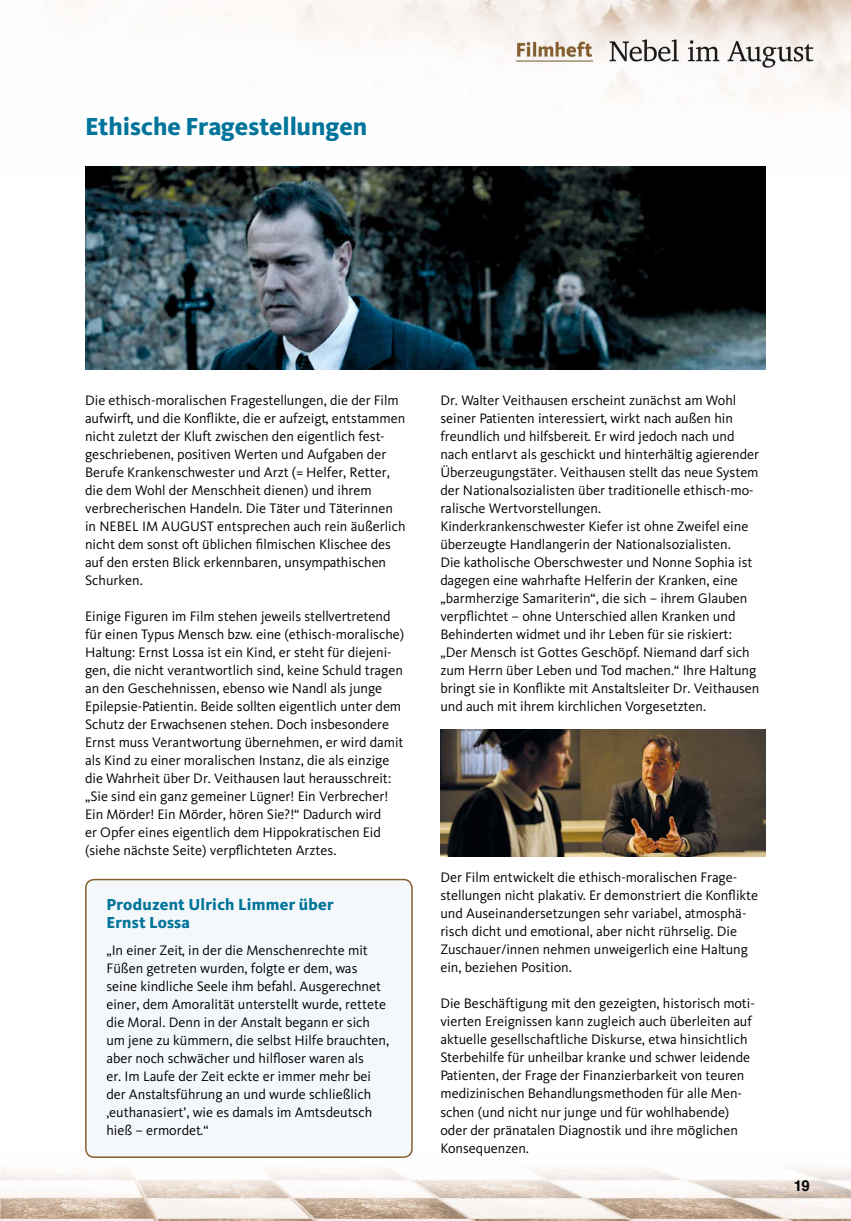
<style>
.page{position:relative;width:851px;height:1221px;background:#fff}
.page>*{position:absolute;margin:0;border:0;box-sizing:border-box;transform-origin:0 0}
.t1{font:800 25.5px "Kievit";color:#00749a}
.t2{font:800 16.5px/18px "Kievit";letter-spacing:.015em;color:#007499}
.t3{font:700 15px "Helvetica";color:#000}
.t4{font:14.25px/18px "Kievit";color:#000}
</style>
<div class="page">
<img style="left:0;top:0;width:850px;height:1220px">
<div style="left:0;top:176px;width:850px;height:971px;background:#fff"></div>
<div style="left:0;top:61px;width:850px;height:121px;background:#fff"></div>
<img style="left:85px;top:167px;width:680px;height:202px">
<div style="left:86px;top:879px;width:326px;height:278px;background:#f5f8fb;border-radius:9px"></div>
<div style="left:85px;top:878px;width:327px;height:279px;border:2px solid #865f2e;border-radius:9px"></div>
<img style="left:440px;top:730px;width:325px;height:126px">
<h1 class="t1" style="left:85px;top:111px;width:283px">Ethische Fragestellungen</h1>
<p class="t4" style="left:85px;top:391px;width:322px">Die ethisch-moralischen Fragestellungen, die der Film aufwirft, und die Konflikte, die er aufzeigt, entstammen nicht zuletzt der Kluft zwischen den eigentlich fest&shy;geschriebenen, positiven Werten und Aufgaben der Berufe Krankenschwester und Arzt (= Helfer, Retter, die dem Wohl der Menschheit dienen) und ihrem verbrecherischen Handeln. Die Täter und Täterinnen in NEBEL IM AUGUST entsprechen auch rein äußerlich nicht dem sonst oft üblichen filmischen Klischee des auf den ersten Blick erkennbaren, unsympathischen Schurken.</p>
<p class="t4" style="left:85px;top:607px;width:320px">Einige Figuren im Film stehen jeweils stellvertretend für einen Typus Mensch bzw. eine (ethisch-moralische)<br>Haltung: Ernst Lossa ist ein Kind, er steht für diejeni&shy;gen, die nicht verantwortlich sind, keine Schuld tragen an den Geschehnissen, ebenso wie Nandl als junge Epilepsie-Patientin. Beide sollten eigentlich unter dem Schutz der Erwachsenen stehen. Doch insbesondere Ernst muss Verantwortung übernehmen, er wird damit als Kind zu einer moralischen Instanz, die als einzige die Wahrheit über Dr. Veithausen laut herausschreit: „Sie sind ein ganz gemeiner Lügner! Ein Verbrecher!<br>Ein Mörder! Ein Mörder, hören Sie?!“ Dadurch wird<br>er Opfer eines eigentlich dem Hippokratischen Eid (siehe nächste Seite) verpflichteten Arztes.</p>
<p class="t2" style="left:106px;top:894px;width:229px">Produzent Ulrich Limmer über<br>Ernst Lossa</p>
<p class="t4" style="left:106px;top:940px;width:284px">„In einer Zeit, in der die Menschenrechte mit Füßen getreten wurden, folgte er dem, was seine kindliche Seele ihm befahl. Ausgerechnet einer, dem Amoralität unterstellt wurde, rettete die Moral. Denn in der Anstalt begann er sich um jene zu kümmern, die selbst Hilfe brauchten, aber noch schwächer und hilfloser waren als<br>er. Im Laufe der Zeit eckte er immer mehr bei der Anstaltsführung an und wurde schließlich ‚euthanasiert’, wie es damals im Amtsdeutsch hieß – ermordet.“</p>
<p class="t4" style="left:440px;top:391px;width:320px">Dr. Walter Veithausen erscheint zunächst am Wohl seiner Patienten interessiert, wirkt nach außen hin freundlich und hilfsbereit. Er wird jedoch nach und nach entlarvt als geschickt und hinterhältig agierender Überzeugungstäter. Veithausen stellt das neue System der Nationalsozialisten über traditionelle ethisch-mo&shy;ralische Wertvorstellungen.<br>Kinderkrankenschwester Kiefer ist ohne Zweifel eine überzeugte Handlangerin der Nationalsozialisten.<br>Die katholische Oberschwester und Nonne Sophia ist dagegen eine wahrhafte Helferin der Kranken, eine „barmherzige Samariterin“, die sich – ihrem Glauben verpflichtet – ohne Unterschied allen Kranken und Behinderten widmet und ihr Leben für sie riskiert: „Der Mensch ist Gottes Geschöpf. Niemand darf sich zum Herrn über Leben und Tod machen.“ Ihre Haltung bringt sie in Konflikte mit Anstaltsleiter Dr. Veithausen und auch mit ihrem kirchlichen Vorgesetzten.</p>
<p class="t4" style="left:440px;top:868px;width:319px">Der Film entwickelt die ethisch-moralischen Frage&shy;stellungen nicht plakativ. Er demonstriert die Konflikte und Auseinandersetzungen sehr variabel, atmosphä&shy;risch dicht und emotional, aber nicht rührselig. Die Zuschauer/innen nehmen unweigerlich eine Haltung ein, beziehen Position.</p>
<p class="t4" style="left:440px;top:994px;width:316px">Die Beschäftigung mit den gezeigten, historisch moti&shy;vierten Ereignissen kann zugleich auch überleiten auf aktuelle gesellschaftliche Diskurse, etwa hinsichtlich Sterbehilfe für unheilbar kranke und schwer leidende Patienten, der Frage der Finanzierbarkeit von teuren medizinischen Behandlungsmethoden für alle Men&shy;schen (und nicht nur junge und für wohlhabende) oder der pränatalen Diagnostik und ihre möglichen Konsequenzen.</p>
<p class="t3" style="left:792px;top:1173px;width:18px">19</p>
</div>
